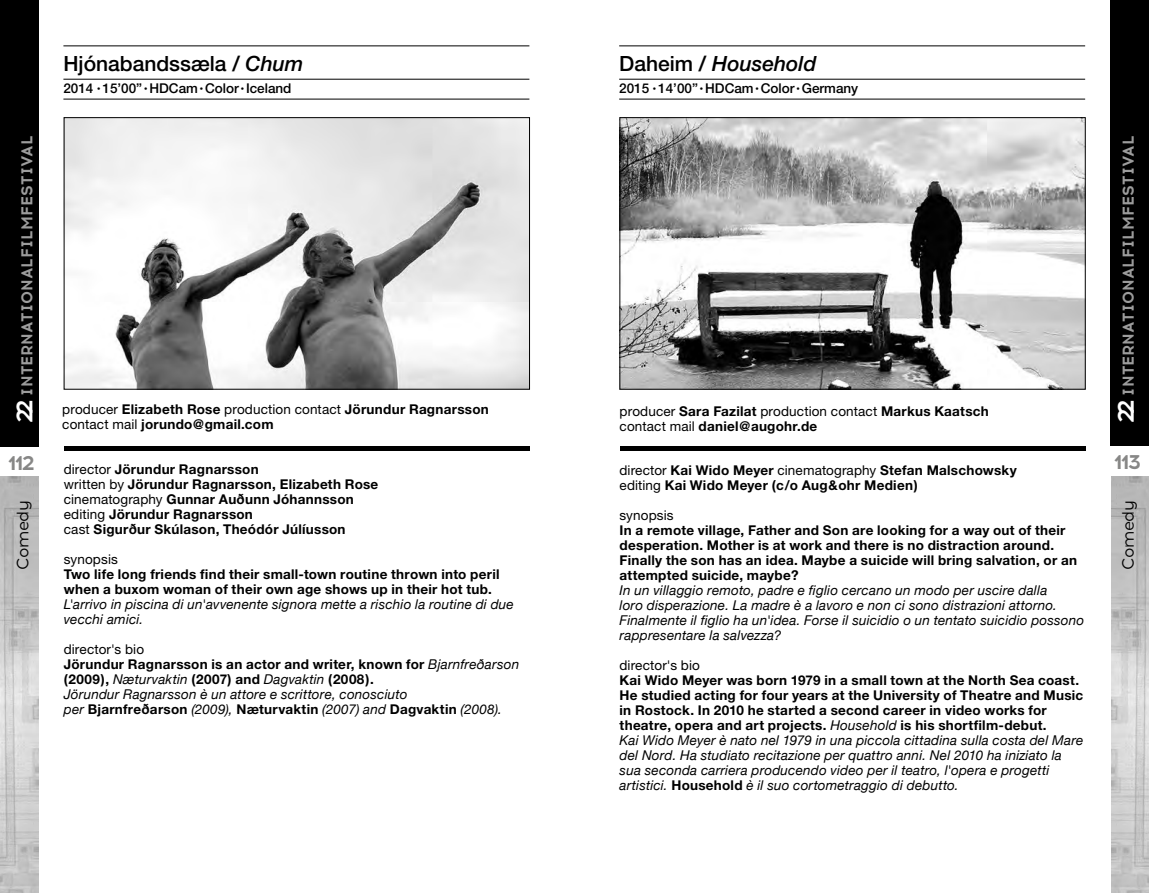
<style>
.page{position:relative;width:1149px;height:893px;background:#fff}
.page>*{position:absolute;margin:0;border:0;box-sizing:border-box;transform-origin:0 0}
.t1{font:500 21px "Helvetica Neue";color:#000}
.t2{font:italic 500 21px "Helvetica Neue";color:#000}
.t3{font:700 20.25px "Acrom";letter-spacing:-.1em;color:#878786}
.t4{font:16.5px "Acrom";letter-spacing:-.025em;color:#000}
.t5{font:700 15.75px "Acrom";letter-spacing:.01em;color:#9c9c9c}
.t6{font:italic 13.5px/15px "Helvetica Neue";letter-spacing:.015em;color:#000}
.t7{font:700 13.5px/15px "Helvetica Neue";letter-spacing:.02em;color:#000}
.t8{font:500 13.5px "Helvetica Neue";color:#000}
.t9{font:13.5px "Helvetica Neue";letter-spacing:.01em;color:#000}
.s1{font-size:22.5px;color:#fff}
.s2{font-style:italic}
.s3{font-weight:400}
.s4{font-style:normal}
.s5{font-weight:700;font-style:normal}
</style>
<div class="page">
<div style="left:0;top:0;width:38px;height:446px;background:#000"></div>
<div style="left:1110px;top:0;width:38px;height:446px;background:#000"></div>
<img style="left:0;top:476px;width:38px;height:417px">
<img style="left:1111px;top:477px;width:37px;height:416px">
<div style="left:64px;top:446px;width:466px;height:5px;background:#000"></div>
<div style="left:619px;top:446px;width:466px;height:5px;background:#000"></div>
<hr style="left:619px;top:46px;width:465px;height:1px;background:#000">
<hr style="left:619px;top:79px;width:465px;height:1px;background:#000">
<hr style="left:619px;top:99px;width:465px;height:1px;background:#000">
<img style="left:621px;top:119px;width:462px;height:268px">
<div style="left:619px;top:117px;width:466px;height:272px;border:1px solid #000"></div>
<hr style="left:63px;top:46px;width:466px;height:1px;background:#000">
<hr style="left:63px;top:79px;width:466px;height:1px;background:#000">
<hr style="left:63px;top:99px;width:466px;height:1px;background:#000">
<img style="left:66px;top:119px;width:461px;height:268px">
<div style="left:64px;top:117px;width:465px;height:272px;border:1px solid #000"></div>
<p class="t5" style="left:16px;top:423px;width:288px;rotate:-90deg"><span class="s1">22</span> INTERNATIONALFILMFESTIVAL</p>
<h1 class="t1" style="left:63px;top:51px;width:242px">Hjónabandssæla / <span class="s2">Chum</span></h1>
<p class="t8" style="left:63px;top:80px;width:229px">2014 <sup>•</sup> 15’00” <sup>•</sup> HDCam <sup>•</sup> Color <sup>•</sup> Iceland</p>
<p class="t7" style="left:62px;top:402px;width:428px"><span class="s3">producer</span> Elizabeth Rose <span class="s3">production contact</span> Jörundur Ragnarsson <span class="s3">contact mail</span> jorundo@gmail.com</p>
<h1 class="t2" style="left:619px;top:51px;width:199px"><span class="s4">Daheim /</span> Household</h1>
<p class="t8" style="left:619px;top:80px;width:240px">2015 <sup>•</sup> 14’00” <sup>•</sup> HDCam <sup>•</sup> Color <sup>•</sup> Germany</p>
<p class="t7" style="left:619px;top:403px;width:370px"><span class="s3">producer</span> Sara Fazilat <span class="s3">production contact</span> Markus Kaatsch <span class="s3">contact mail</span> daniel@augohr.de</p>
<p class="t5" style="left:1116px;top:423px;width:288px;rotate:-90deg"><span class="s1">22</span> INTERNATIONALFILMFESTIVAL</p>
<h2 class="t3" style="left:8px;top:449px;width:28px">112</h2>
<h2 class="t3" style="left:1113px;top:448px;width:29px">113</h2>
<p class="t7" style="left:64px;top:461px;width:316px"><span class="s3">director</span> Jörundur Ragnarsson<br><span class="s3">written by</span> Jörundur Ragnarsson, Elizabeth Rose <span class="s3">cinematography</span> Gunnar Auðunn Jóhannsson <span class="s3">editing</span> Jörundur Ragnarsson<br><span class="s3">cast</span> Sigurður Skúlason, Theódór Júlíusson</p>
<p class="t9" style="left:64px;top:551px;width:55px">synopsis</p>
<p class="t7" style="left:64px;top:566px;width:437px">Two life long friends find their small-town routine thrown into peril when a buxom woman of their own age shows up in their hot tub.</p>
<p class="t6" style="left:64px;top:597px;width:451px">L'arrivo in piscina di un'avvenente signora mette a rischio la routine di due vecchi amici.</p>
<p class="t6" style="left:64px;top:642px;width:456px"><span class="s4">director's bio<br></span><span class="s5">Jörundur Ragnarsson is an actor and writer, known for</span> Bjarnfreðarson <span class="s5">(2009),</span> Næturvaktin <span class="s5">(2007) and</span> Dagvaktin <span class="s5">(2008).<br></span>Jörundur Ragnarsson è un attore e scrittore, conosciuto<br>per <span class="s5">Bjarnfreðarson</span> (2009), <span class="s5">Næturvaktin</span> (2007) and <span class="s5">Dagvaktin</span> (2008).</p>
<p class="t7" style="left:619px;top:463px;width:399px"><span class="s3">director</span> Kai Wido Meyer <span class="s3">cinematography</span> Stefan Malschowsky <span class="s3">editing</span> Kai Wido Meyer (c/o Aug&amp;ohr Medien)</p>
<p class="t9" style="left:619px;top:508px;width:55px">synopsis</p>
<p class="t7" style="left:619px;top:523px;width:459px">In a remote village, Father and Son are looking for a way out of their desperation. Mother is at work and there is no distraction around.<br>Finally the son has an idea. Maybe a suicide will bring salvation, or an attempted suicide, maybe?</p>
<p class="t6" style="left:619px;top:584px;width:466px">In un villaggio remoto, padre e figlio cercano un modo per uscire dalla<br>loro disperazione. La madre è a lavoro e non ci sono distrazioni attorno.<br>Finalmente il figlio ha un'idea. Forse il suicidio o un tentato suicidio possono rappresentare la salvezza?</p>
<p class="t9" style="left:619px;top:658px;width:82px">director's bio</p>
<p class="t6" style="left:619px;top:674px;width:465px"><span class="s5">Kai Wido Meyer was born 1979 in a small town at the North Sea coast.<br>He studied acting for four years at the University of Theatre and Music in Rostock. In 2010 he started a second career in video works for theatre, opera and art projects.</span> Household <span class="s5">is his shortfilm-debut.<br></span>Kai Wido Meyer è nato nel 1979 in una piccola cittadina sulla costa del Mare del Nord. Ha studiato recitazione per quattro anni. Nel 2010 ha iniziato la sua seconda carriera producendo video per il teatro, l'opera e progetti artistici. <span class="s5">Household</span> è il suo cortometraggio di debutto.</p>
<p class="t4" style="left:12px;top:570px;width:71px;rotate:-90deg">Comedy</p>
<p class="t4" style="left:1116px;top:570px;width:71px;rotate:-90deg">Comedy</p>
</div>
